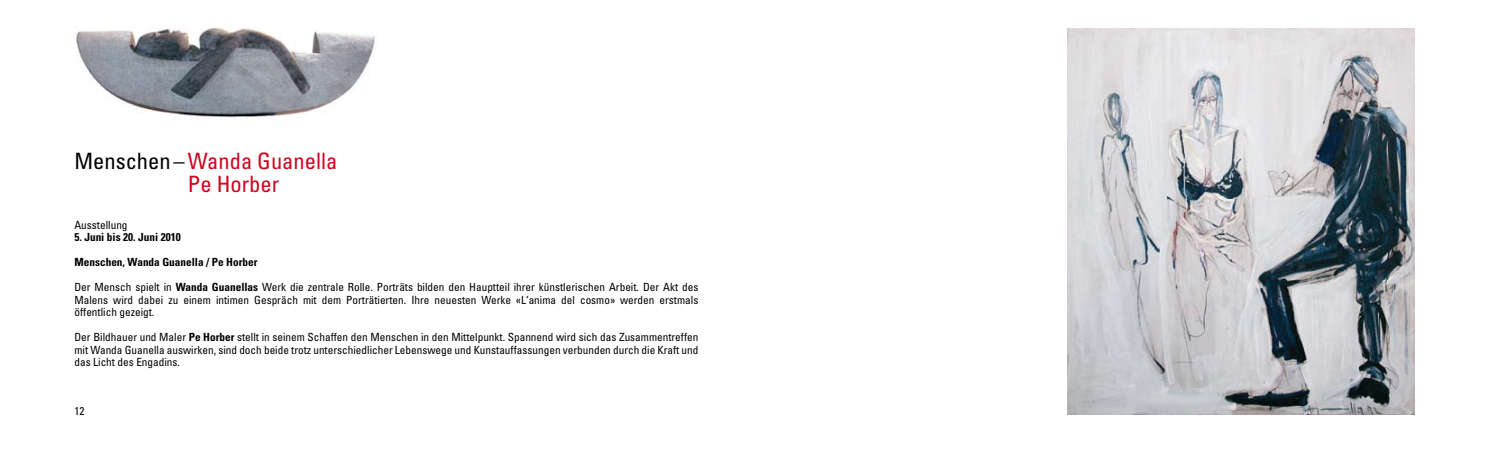
<style>
.page{position:relative;width:1489px;height:461px;background:#fff}
.page>*{position:absolute;margin:0;border:0;box-sizing:border-box;transform-origin:0 0}
.t1{font:condensed 22.5px "Univers";color:#cc071e}
.t2{font:condensed 11.25px/12.5px "Univers";color:#000;text-align:justify}
.t3{font:700 condensed 11.25px "Univers";color:#000}
.s1{color:#000}
.s2{font-weight:700}
</style>
<div class="page">
<img style="left:1067px;top:28px;width:347px;height:387px">
<img style="left:76px;top:27px;width:299px;height:91px">
<h1 class="t1" style="left:74px;top:146px;width:264px"><span class="s1">Menschen –</span>Wanda Guanella</h1>
<h1 class="t1" style="left:188px;top:170px;width:93px">Pe Horber</h1>
<p class="t2" style="left:74px;top:218px;width:55px">Ausstellung</p>
<p class="t3" style="left:74px;top:230px;width:108px">5. Juni bis 20. Juni 2010</p>
<p class="t3" style="left:74px;top:255px;width:184px">Menschen, Wanda Guanella / Pe Horber</p>
<p class="t2" style="left:74px;top:280px;width:625px">Der Mensch spielt in <span class="s2">Wanda Guanellas</span> Werk die zentrale Rolle. Porträts bilden den Hauptteil ihrer künstlerischen Arbeit. Der Akt des Malens wird dabei zu einem intimen Gespräch mit dem Porträtierten. Ihre neuesten Werke «L‘anima del cosmo» werden erstmals öffentlich gezeigt.</p>
<p class="t2" style="left:74px;top:330px;width:625px">Der Bildhauer und Maler <span class="s2">Pe Horber</span> stellt in seinem Schaffen den Menschen in den Mittelpunkt. Spannend wird sich das Zusammentreffen mit Wanda Guanella auswirken, sind doch beide trotz unterschiedlicher Lebenswege und Kunstauffassungen verbunden durch die Kraft und das Licht des Engadins.</p>
<p class="t2" style="left:74px;top:404px;width:11px">12</p>
</div>
